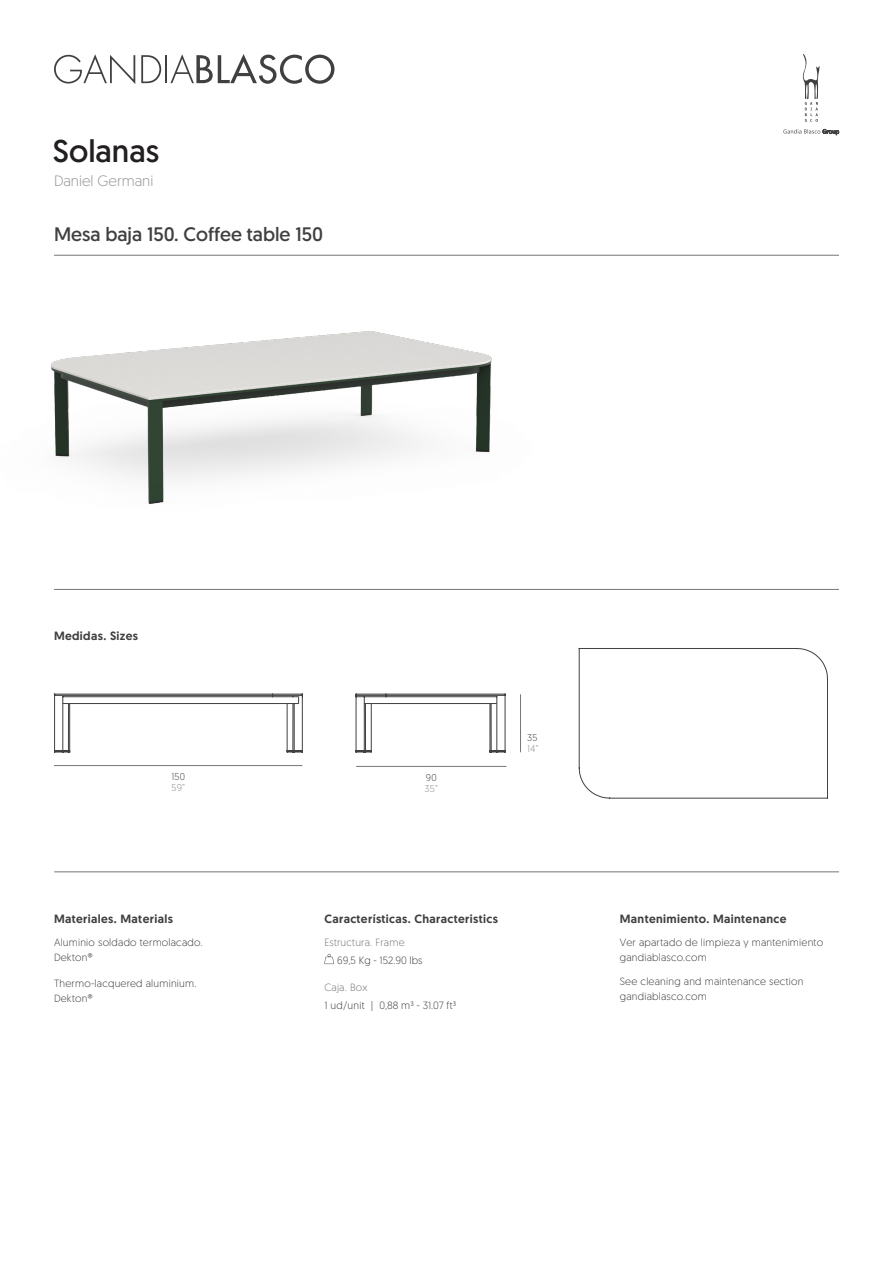
<style>
.page{position:relative;width:893px;height:1263px;background:#fff}
.page>*{position:absolute;margin:0;border:0;box-sizing:border-box;transform-origin:0 0}
.t1{font:31.5px "Geomanist";color:#231f20}
.t2{font:19.5px "Geomanist";color:#404040}
.t3{font:300 15px "Geomanist";color:#959595}
.europa_ingles{font:500 12px "Geomanist";letter-spacing:.03em;color:#404040}
.tabla_titulo_negro{font:300 10.5px "Geomanist";letter-spacing:.02em;color:#404040}
.t4{font:300 10.5px "Geomanist";letter-spacing:.02em;color:#737779}
.tabla_titulo_negro-2{font:300 10.5px "Geomanist";color:#404040}
.t5{font:300 9.75px "Geomanist";color:#8a8c8d}
.t6{font:300 9.75px "Geomanist";letter-spacing:.02em;color:#404040}
</style>
<div class="page">
<svg style="left:802px;top:54px;width:18px;height:68px"></svg>
<svg style="left:783px;top:129px;width:56px;height:6px"></svg>
<hr style="left:54px;top:255px;width:785px;height:1px;background:#737779">
<hr style="left:54px;top:589px;width:785px;height:1px;background:#737779">
<hr style="left:54px;top:871px;width:785px;height:1px;background:#737779">
<img style="left:51px;top:54px;width:612px;height:599px">
<svg style="left:324px;top:954px;width:10px;height:10px"></svg>
<svg style="left:579px;top:648px;width:249px;height:150px"></svg>
<hr style="left:356px;top:766px;width:150px;height:1px;background:#737779">
<hr style="left:54px;top:765px;width:248px;height:1px;background:#737779">
<hr style="left:520px;top:694px;width:1px;height:58px;background:#737779">
<hr style="left:356px;top:697px;width:1px;height:54px;background:#404040">
<hr style="left:364px;top:697px;width:1px;height:54px;background:#404040">
<hr style="left:371px;top:703px;width:1px;height:48px;background:#404040">
<hr style="left:365px;top:703px;width:1px;height:49px;background:#404040">
<hr style="left:497px;top:697px;width:1px;height:54px;background:#404040">
<hr style="left:491px;top:703px;width:1px;height:49px;background:#404040">
<hr style="left:490px;top:703px;width:1px;height:48px;background:#404040">
<hr style="left:386px;top:695px;width:119px;height:1px;background:#404040">
<hr style="left:356px;top:695px;width:30px;height:1px;background:#404040">
<hr style="left:356px;top:696px;width:30px;height:1px;background:#404040">
<hr style="left:386px;top:696px;width:111px;height:1px;background:#404040">
<hr style="left:505px;top:695px;width:1px;height:56px;background:#404040">
<hr style="left:386px;top:694px;width:119px;height:1px;background:#404040">
<hr style="left:356px;top:694px;width:30px;height:1px;background:#404040">
<svg style="left:490px;top:751px;width:16px;height:2px"></svg>
<svg style="left:356px;top:751px;width:16px;height:2px"></svg>
<hr style="left:364px;top:703px;width:133px;height:1px;background:#404040">
<hr style="left:302px;top:697px;width:1px;height:54px;background:#404040">
<hr style="left:294px;top:703px;width:1px;height:48px;background:#404040">
<hr style="left:287px;top:703px;width:1px;height:48px;background:#404040">
<hr style="left:293px;top:703px;width:1px;height:49px;background:#404040">
<hr style="left:63px;top:697px;width:1px;height:54px;background:#404040">
<hr style="left:68px;top:703px;width:1px;height:49px;background:#404040">
<hr style="left:69px;top:703px;width:1px;height:48px;background:#404040">
<hr style="left:55px;top:695px;width:218px;height:1px;background:#404040">
<hr style="left:63px;top:696px;width:210px;height:1px;background:#404040">
<hr style="left:54px;top:695px;width:1px;height:56px;background:#404040">
<hr style="left:55px;top:694px;width:218px;height:1px;background:#404040">
<svg style="left:54px;top:751px;width:17px;height:2px"></svg>
<svg style="left:287px;top:751px;width:16px;height:2px"></svg>
<hr style="left:63px;top:703px;width:236px;height:1px;background:#404040">
<svg style="left:273px;top:694px;width:30px;height:10px"></svg>
<p class="t1" style="left:53px;top:130px;width:108px">Solanas</p>
<p class="t3" style="left:54px;top:171px;width:101px">Daniel Germani</p>
<p class="t2" style="left:54px;top:221px;width:271px">Mesa baja 150. Coffee table 150</p>
<p class="europa_ingles" style="left:54px;top:628px;width:86px">Medidas. Sizes</p>
<p class="t6" style="left:171px;top:770px;width:15px">150</p>
<p class="t5" style="left:171px;top:782px;width:15px">59”</p>
<p class="t6" style="left:426px;top:771px;width:12px">90</p>
<p class="t5" style="left:425px;top:782px;width:15px">35”</p>
<p class="t6" style="left:527px;top:731px;width:12px">35</p>
<p class="t5" style="left:527px;top:742px;width:13px">14”</p>
<p class="europa_ingles" style="left:54px;top:910px;width:120px">Materiales. Materials</p>
<p class="europa_ingles" style="left:324px;top:910px;width:175px">Características. Characteristics</p>
<p class="europa_ingles" style="left:620px;top:910px;width:168px">Mantenimiento. Maintenance</p>
<p class="t4" style="left:324px;top:936px;width:82px">Estructura. Frame</p>
<p class="tabla_titulo_negro-2" style="left:337px;top:954px;width:87px">69,5 Kg - 152.90 lbs</p>
<p class="tabla_titulo_negro" style="left:54px;top:935px;width:150px">Aluminio soldado termolacado.</p>
<p class="tabla_titulo_negro" style="left:54px;top:950px;width:40px">Dekton®</p>
<p class="tabla_titulo_negro" style="left:54px;top:976px;width:144px">Thermo-lacquered aluminium.</p>
<p class="tabla_titulo_negro" style="left:54px;top:991px;width:40px">Dekton®</p>
<p class="tabla_titulo_negro" style="left:620px;top:936px;width:205px">Ver apartado de limpieza y mantenimiento</p>
<p class="tabla_titulo_negro" style="left:620px;top:951px;width:88px">gandiablasco.com</p>
<p class="tabla_titulo_negro" style="left:620px;top:975px;width:185px">See cleaning and maintenance section</p>
<p class="tabla_titulo_negro" style="left:620px;top:990px;width:88px">gandiablasco.com</p>
<p class="t4" style="left:324px;top:981px;width:45px">Caja. Box</p>
<p class="tabla_titulo_negro" style="left:324px;top:999px;width:133px">1 ud/unit | 0,88 m³ - 31.07 ft³</p>
</div>
